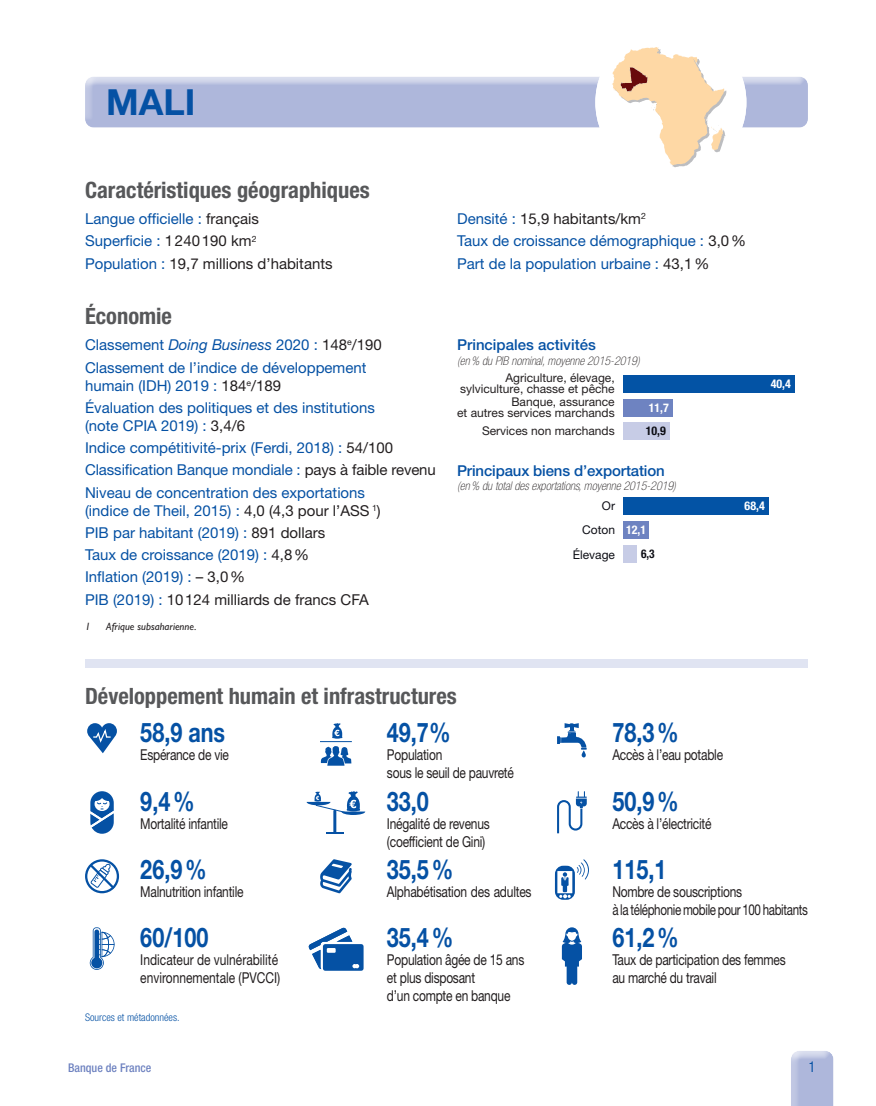
<style>
.page{position:relative;width:876px;height:1106px;background:#fff}
.page>*{position:absolute;margin:0;border:0;box-sizing:border-box;transform-origin:0 0}
.t1{font:700 36px "Helvetica Neue LT Std";color:#0551a4}
.t2{font:700 27px "Helvetica Neue LT Std";color:#0551a4;scale:.8 1}
.t3{font:700 condensed 22.5px "Helvetica Neue LT Std";color:#57585a}
.t4{font:15px/22.2px "Helvetica Neue LT Std";color:#0551a4}
.t5{font:15px/18px "Helvetica Neue LT Std";letter-spacing:-.02em;color:#231f20;scale:.8 1}
.t6{font:15px/22.2px "Helvetica Neue LT Std";color:#231f20}
.t7{font:15px/18px "Helvetica Neue LT Std";color:#231f20;scale:.8 1}
.t8{font:500 15px "Helvetica Neue LT Std";letter-spacing:-.01em;color:#0551a4}
.t9{font:condensed 15px "Helvetica Neue LT Std";color:#0551a4;scale:.9 1}
.t10{font:12px/11.2px "Helvetica Neue LT Std";color:#231f20;text-align:right}
.t11{font:italic 100 condensed 12px "Helvetica Neue LT Std";color:#231f20}
.t12{font:700 condensed 12px "Helvetica Neue LT Std";color:#fff}
.t13{font:500 condensed 12px "Helvetica Neue LT Std";color:#6e82c0}
.t14{font:12px/24.3px "Helvetica Neue LT Std";color:#0d0e15;text-align:right}
.t15{font:700 condensed 12px "Helvetica Neue LT Std";color:#0d0e15}
.t16{font:700 condensed 12px "Helvetica Neue LT Std";color:#0d0e15;scale:.95 1}
.t17{font:italic 10.5px "Gill Sans Std";color:#231f20}
.t18{font:300 condensed 10.5px "Helvetica Neue LT Std";color:#0551a4}
.s1{color:#0551a4}
.s2{color:#231f20}
.s3{font-style:italic}
</style>
<div class="page">
<div style="left:791px;top:1051px;width:45px;height:55px;background:#fff;opacity:.75"></div>
<div style="left:76px;top:75px;width:732px;height:54px;background:#fff;opacity:.75"></div>
<div style="left:79px;top:78px;width:729px;height:51px;background:#fff;opacity:.75"></div>
<div style="left:595px;top:27px;width:151px;height:151px;background:#fff;border-radius:50%"></div>
<svg style="left:612px;top:47px;width:115px;height:120px"></svg>
<div style="left:85px;top:659px;width:723px;height:9px;background:#e0e4f2"></div>
<svg style="left:87px;top:723px;width:30px;height:30px"></svg>
<svg style="left:321px;top:746px;width:30px;height:19px"></svg>
<hr style="left:320px;top:741px;width:32px;height:1px;background:#0551a4">
<svg style="left:332px;top:723px;width:10px;height:15px"></svg>
<svg style="left:557px;top:723px;width:30px;height:34px"></svg>
<svg style="left:90px;top:791px;width:24px;height:42px"></svg>
<svg style="left:307px;top:791px;width:58px;height:24px"></svg>
<hr style="left:333px;top:809px;width:3px;height:24px;background:#0551a4">
<svg style="left:326px;top:832px;width:17px;height:1px"></svg>
<svg style="left:557px;top:791px;width:30px;height:42px"></svg>
<div style="left:85px;top:859px;width:34px;height:34px;border:2px solid #0551a4;border-radius:50%"></div>
<svg style="left:88px;top:862px;width:29px;height:29px"></svg>
<svg style="left:320px;top:859px;width:32px;height:34px"></svg>
<svg style="left:555px;top:859px;width:34px;height:40px"></svg>
<svg style="left:90px;top:927px;width:25px;height:42px"></svg>
<svg style="left:308px;top:927px;width:56px;height:43px"></svg>
<svg style="left:562px;top:927px;width:20px;height:57px"></svg>
<div style="left:623px;top:375px;width:172px;height:17px;background:#0353a5"></div>
<div style="left:623px;top:399px;width:50px;height:17px;background:#6e83c1"></div>
<div style="left:623px;top:423px;width:47px;height:17px;background:#c7cce6"></div>
<div style="left:623px;top:498px;width:146px;height:17px;background:#0353a5"></div>
<div style="left:623px;top:522px;width:26px;height:17px;background:#6e83c1"></div>
<div style="left:623px;top:546px;width:14px;height:17px;background:#c7cce6"></div>
<h1 class="t1" style="left:106px;top:80px;width:91px">MALI</h1>
<h3 class="t3" style="left:85px;top:176px;width:286px">Caractéristiques géographiques</h3>
<p class="t6" style="left:85px;top:207px;width:249px"><span class="s1">Langue officielle :</span> français<br><span class="s1">Superficie :</span> 1240190 km<sup>2<br></sup><span class="s1">Population :</span> 19,7 millions d’habitants</p>
<p class="t4" style="left:457px;top:207px;width:290px">Densité : <span class="s2">15,9 habitants/km</span><sup>2<br></sup>Taux de croissance démographique : <span class="s2">3,0%<br></span>Part de la population urbaine : <span class="s2">43,1%</span></p>
<h3 class="t3" style="left:85px;top:302px;width:88px">Économie</h3>
<p class="t4" style="left:85px;top:333px;width:298px">Classement <span class="s3">Doing Business</span> 2020 : <span class="s2">148</span><sup>e</sup><span class="s2">/190<br></span>Classement de l’indice de développement</p>
<p class="t4" style="left:85px;top:374px;width:291px">humain (IDH) 2019 : <span class="s2">184</span><sup>e</sup><span class="s2">/189<br></span>Évaluation des politiques et des institutions</p>
<p class="t4" style="left:85px;top:414px;width:352px">(note CPIA 2019) : <span class="s2">3,4/6<br></span>Indice compétitivité-prix (Ferdi, 2018) : <span class="s2">54/100<br></span>Classification Banque mondiale : <span class="s2">pays à faible revenu </span>Niveau de concentration des exportations</p>
<p class="t4" style="left:85px;top:499px;width:297px">(indice de Theil, 2015) : <span class="s2">4,0 (4,3 pour l’ASS</span> <sup>1</sup><span class="s2">)<br></span>PIB par habitant (2019) : <span class="s2">891 dollars<br></span>Taux de croissance (2019) : <span class="s2">4,8%<br></span>Inflation (2019) : <span class="s2">– 3,0%<br></span>PIB (2019) : <span class="s2">10124 milliards de francs CFA</span></p>
<p class="t17" style="left:85px;top:620px;width:7px">1</p>
<p class="t17" style="left:106px;top:620px;width:92px">Afrique subsaharienne.</p>
<p class="t8" style="left:457px;top:336px;width:140px">Principales activités</p>
<p class="t11" style="left:457px;top:354px;width:184px">(en% du PIB nominal, moyenne 2015-2019)</p>
<p class="t10" style="left:457px;top:396px;width:159px">Banque, assurance<br>et autres services marchands</p>
<p class="t10" style="left:482px;top:425px;width:134px">Services non marchands</p>
<p class="t10" style="left:460px;top:372px;width:156px">Agriculture, élevage, sylviculture, chasse et pêche</p>
<p class="t12" style="left:649px;top:400px;width:22px">11,7</p>
<p class="t15" style="left:646px;top:423px;width:22px">10,9</p>
<p class="t12" style="left:771px;top:376px;width:22px">40,4</p>
<p class="t8" style="left:457px;top:461px;width:209px">Principaux biens d’exportation</p>
<p class="t11" style="left:457px;top:479px;width:220px">(en% du total des exportations, moyenne 2015-2019)</p>
<p class="t14" style="left:573px;top:493px;width:44px">Or<br>Coton<br>Élevage</p>
<p class="t12" style="left:745px;top:499px;width:22px">68,4</p>
<p class="t12" style="left:626px;top:523px;width:22px">12,1</p>
<p class="t16" style="left:641px;top:547px;width:16px">6,3</p>
<h3 class="t3" style="left:85px;top:682px;width:373px">Développement humain et infrastructures</h3>
<h2 class="t2" style="left:140px;top:716px;width:108px">58,9 ans</h2>
<p class="t5" style="left:140px;top:746px;width:112px">Espérance de vie</p>
<h2 class="t2" style="left:387px;top:716px;width:81px">49,7%</h2>
<p class="t5" style="left:387px;top:746px;width:160px">Population<br>sous le seuil de pauvreté</p>
<h2 class="t2" style="left:140px;top:784px;width:69px">9,4%</h2>
<p class="t5" style="left:140px;top:814px;width:111px">Mortalité infantile</p>
<h2 class="t2" style="left:140px;top:852px;width:84px">26,9%</h2>
<p class="t5" style="left:140px;top:882px;width:131px">Malnutrition infantile</p>
<h2 class="t2" style="left:140px;top:920px;width:87px">60/100</h2>
<p class="t7" style="left:140px;top:950px;width:177px">Indicateur de vulnérabilité environnementale (PVCCI)</p>
<p class="t18" style="left:85px;top:1011px;width:96px">Sources et métadonnées.</p>
<h2 class="t2" style="left:387px;top:784px;width:54px">33,0</h2>
<p class="t5" style="left:387px;top:814px;width:130px">Inégalité de revenus (coefficient de Gini)</p>
<h2 class="t2" style="left:387px;top:852px;width:84px">35,5%</h2>
<p class="t5" style="left:387px;top:882px;width:182px">Alphabétisation des adultes</p>
<h2 class="t2" style="left:387px;top:920px;width:84px">35,4%</h2>
<p class="t5" style="left:387px;top:950px;width:173px">Population âgée de 15 ans et plus disposant<br>d’un compte en banque</p>
<h2 class="t2" style="left:612px;top:716px;width:84px">78,3%</h2>
<p class="t5" style="left:612px;top:746px;width:140px">Accès à l’eau potable</p>
<h2 class="t2" style="left:612px;top:784px;width:84px">50,9%</h2>
<p class="t5" style="left:612px;top:814px;width:125px">Accès à l’électricité</p>
<h2 class="t2" style="left:612px;top:852px;width:69px">115,1</h2>
<p class="t5" style="left:612px;top:882px;width:246px">Nombre de souscriptions<br>à la téléphonie mobile pour 100 habitants</p>
<h2 class="t2" style="left:612px;top:920px;width:84px">61,2%</h2>
<p class="t5" style="left:612px;top:950px;width:218px">Taux de participation des femmes au marché du travail</p>
<p class="t13" style="left:68px;top:1060px;width:85px">Banque de France</p>
<p class="t9" style="left:809px;top:1058px;width:9px">1</p>
</div>
